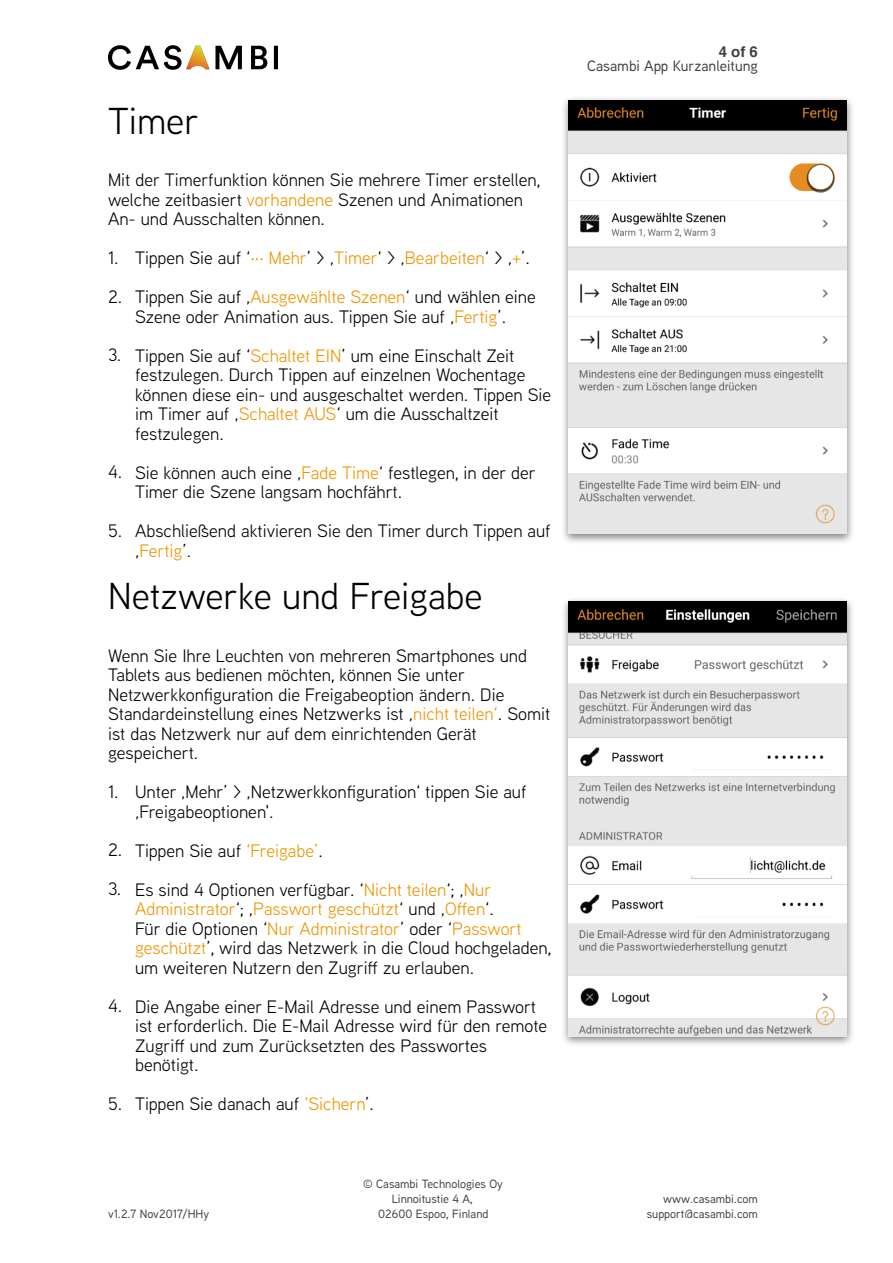
<style>
.page{position:relative;width:893px;height:1263px;background:#fff}
.page>*{position:absolute;margin:0;border:0;box-sizing:border-box;transform-origin:0 0}
.t1{font:37.5px "Aaux Next";color:#000}
.t2{font:18px/19.5px "Aaux Next";color:#000}
.t3{font:500 15px "Aaux Next";color:#404040}
.t4{font:700 15px "Helvetica";color:#404040}
.t5{font:500 12px/15px "Aaux Next";color:#404040;text-align:center}
.s1{color:#f09500}
.s2{color:#f19600}
</style>
<div class="page">
<img style="left:108px;top:45px;width:170px;height:25px">
<img style="left:563px;top:98px;width:289px;height:444px">
<img style="left:568px;top:100px;width:278px;height:434px">
<img style="left:563px;top:599px;width:289px;height:446px">
<img style="left:568px;top:602px;width:278px;height:434px">
<h1 class="t1" style="left:108px;top:107px;width:92px">Timer</h1>
<p class="t2" style="left:108px;top:172px;width:433px">Mit der Timerfunktion können Sie mehrere Timer erstellen, welche zeitbasiert <span class="s1">vorhandene</span> Szenen und Animationen<br>An- und Ausschalten können.</p>
<p class="t2" style="left:108px;top:250px;width:423px">1. Tippen Sie auf ‘<span class="s1">··· Mehr</span>’ &gt; ‚<span class="s1">Timer</span>‘ &gt; ‚<span class="s1">Bearbeiten</span>‘ &gt; ‚<span class="s1">+</span>’.</p>
<p class="t2" style="left:108px;top:289px;width:429px;text-align:center">2. Tippen Sie auf ‚<span class="s1">Ausgewählte Szenen</span>‘ und wählen eine<br>Szene oder Animation aus. Tippen Sie auf ‚<span class="s1">Fertig</span>’.</p>
<p class="t2" style="left:135px;top:347px;width:417px;text-indent:-27px">3. Tippen Sie auf ‘<span class="s1">Schaltet EIN</span>’ um eine Einschalt Zeit festzulegen. Durch Tippen auf einzelnen Wochentage können diese ein- und ausgeschaltet werden. Tippen Sie im Timer auf ‚<span class="s1">Schaltet AUS</span>‘ um die Ausschaltzeit festzulegen.</p>
<p class="t2" style="left:135px;top:464px;width:402px;text-indent:-27px">4. Sie können auch eine ‚<span class="s1">Fade Time</span>‘ festlegen, in der der<br>Timer die Szene langsam hochfährt.</p>
<p class="t2" style="left:135px;top:523px;width:417px;text-indent:-27px">5. Abschließend aktivieren Sie den Timer durch Tippen auf ‚<span class="s1">Fertig</span>’.</p>
<h1 class="t1" style="left:108px;top:583px;width:376px">Netzwerke und Freigabe</h1>
<p class="t2" style="left:108px;top:647px;width:444px">Wenn Sie Ihre Leuchten von mehreren Smartphones und Tablets aus bedienen möchten, können Sie unter Netzwerkkonfiguration die Freigabeoption ändern. Die Standardeinstellung eines Netzwerks ist ‚<span class="s2">nicht teilen‘</span>. Somit ist das Netzwerk nur auf dem einrichtenden Gerät gespeichert.</p>
<p class="t2" style="left:135px;top:784px;width:393px;text-indent:-27px">1. Unter ‚Mehr’ &gt; ‚Netzwerkkonfiguration‘ tippen Sie auf ‚Freigabeoptionen'.</p>
<p class="t2" style="left:108px;top:842px;width:216px">2. Tippen Sie auf <span class="s1">‘Freigabe’</span>.</p>
<p class="t2" style="left:135px;top:881px;width:417px;text-indent:-27px">3. Es sind 4 Optionen verfügbar. ‘<span class="s1">Nicht teilen</span>‘; ‚<span class="s1">Nur Administrator</span>‘; ‚<span class="s1">Passwort geschützt</span>‘ und ‚<span class="s1">Offen</span>‘.<br>Für die Optionen ‘<span class="s1">Nur Administrator</span>’ oder ‘<span class="s1">Passwort geschützt</span>’, wird das Netzwerk in die Cloud hochgeladen, um weiteren Nutzern den Zugriff zu erlauben.</p>
<p class="t2" style="left:135px;top:998px;width:414px;text-indent:-27px">4. Die Angabe einer E-Mail Adresse und einem Passwort ist erforderlich. Die E-Mail Adresse wird für den remote Zugriff und zum Zurücksetzten des Passwortes benötigt.</p>
<p class="t2" style="left:108px;top:1096px;width:267px">5. Tippen Sie danach auf <span class="s1">‘Sichern</span>’.</p>
<p class="t5" style="left:108px;top:1208px;width:103px">v1.2.7 Nov2017/HHy</p>
<p class="t5" style="left:363px;top:1178px;width:141px">© Casambi Technologies Oy<br>Linnoitustie 4 A,<br>02600 Espoo, Finland</p>
<p class="t4" style="left:718px;top:46px;width:41px">4 of 6</p>
<p class="t3" style="left:587px;top:60px;width:172px">Casambi App Kurzanleitung</p>
<p class="t5" style="left:646px;top:1192px;width:113px;text-align:right">www.casambi.com support@casambi.com</p>
</div>
